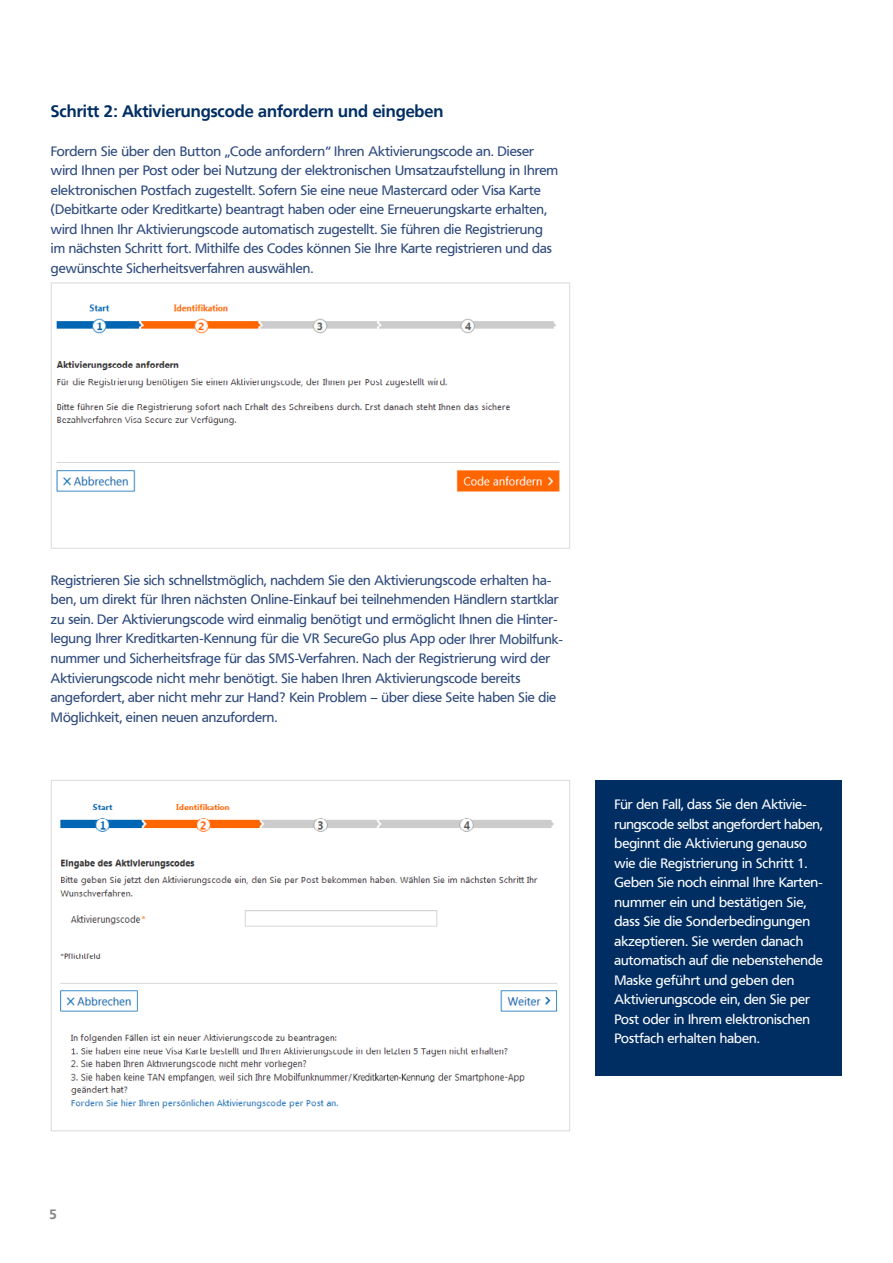
<style>
.page{position:relative;width:893px;height:1263px;background:#fff}
.page>*{position:absolute;margin:0;border:0;box-sizing:border-box;transform-origin:0 0}
.t1{font:700 16.5px "Frutiger VR";color:#002e63}
.t2{font:13.5px/19.5px "Frutiger VR";color:#2e4a7d}
.t3{font:13.5px/19.5px "Frutiger VR";color:#fff}
.t4{font:700 13.5px "Frutiger VR";color:#878786}
</style>
<div class="page">
<div style="left:595px;top:780px;width:247px;height:295px;background:#002e63"></div>
<img style="left:56px;top:304px;width:504px;height:188px">
<div style="left:51px;top:283px;width:519px;height:265px;border:1px solid #dadada"></div>
<img style="left:60px;top:804px;width:498px;height:305px">
<p class="t1" style="left:51px;top:101px;width:394px">Schritt 2: Aktivierungscode anfordern und eingeben</p>
<p class="t2" style="left:51px;top:142px;width:509px">Fordern Sie über den Button „Code anfordern“ Ihren Aktivierungscode an. Dieser wird Ihnen per Post oder bei Nutzung der elektronischen Umsatzaufstellung in Ihrem elektronischen Postfach zugestellt. Sofern Sie eine neue Mastercard oder Visa Karte (Debitkarte oder Kreditkarte) beantragt haben oder eine Erneuerungskarte erhalten, wird Ihnen Ihr Aktivierungscode automatisch zugestellt. Sie führen die Registrierung im nächsten Schritt fort. Mithilfe des Codes können Sie Ihre Karte registrieren und das gewünschte Sicherheitsverfahren auswählen.</p>
<p class="t2" style="left:51px;top:571px;width:513px">Registrieren Sie sich schnellstmöglich, nachdem Sie den Aktivierungscode erhalten ha&shy;ben, um direkt für Ihren nächsten Online-Einkauf bei teilnehmenden Händlern startklar zu sein. Der Aktivierungscode wird einmalig benötigt und ermöglicht Ihnen die Hinter&shy;legung Ihrer Kreditkarten-Kennung für die VR SecureGo plus App oder Ihrer Mobilfunk&shy;nummer und Sicherheitsfrage für das SMS-Verfahren. Nach der Registrierung wird der Aktivierungscode nicht mehr benötigt. Sie haben Ihren Aktivierungscode bereits angefordert, aber nicht mehr zur Hand? Kein Problem – über diese Seite haben Sie die Möglichkeit, einen neuen anzufordern.</p>
<p class="t3" style="left:614px;top:795px;width:210px">Für den Fall, dass Sie den Aktivie&shy;rungscode selbst angefordert haben, beginnt die Aktivierung genauso wie die Registrierung in Schritt 1.<br>Geben Sie noch einmal Ihre Karten&shy;nummer ein und bestätigen Sie, dass Sie die Sonderbedingungen akzeptieren. Sie werden danach automatisch auf die nebenstehende<br>Maske geführt und geben den<br>Aktivierungscode ein, den Sie per<br>Post oder in Ihrem elektronischen<br>Postfach erhalten haben.</p>
<p class="t4" style="left:50px;top:1206px;width:9px">5</p>
</div>
